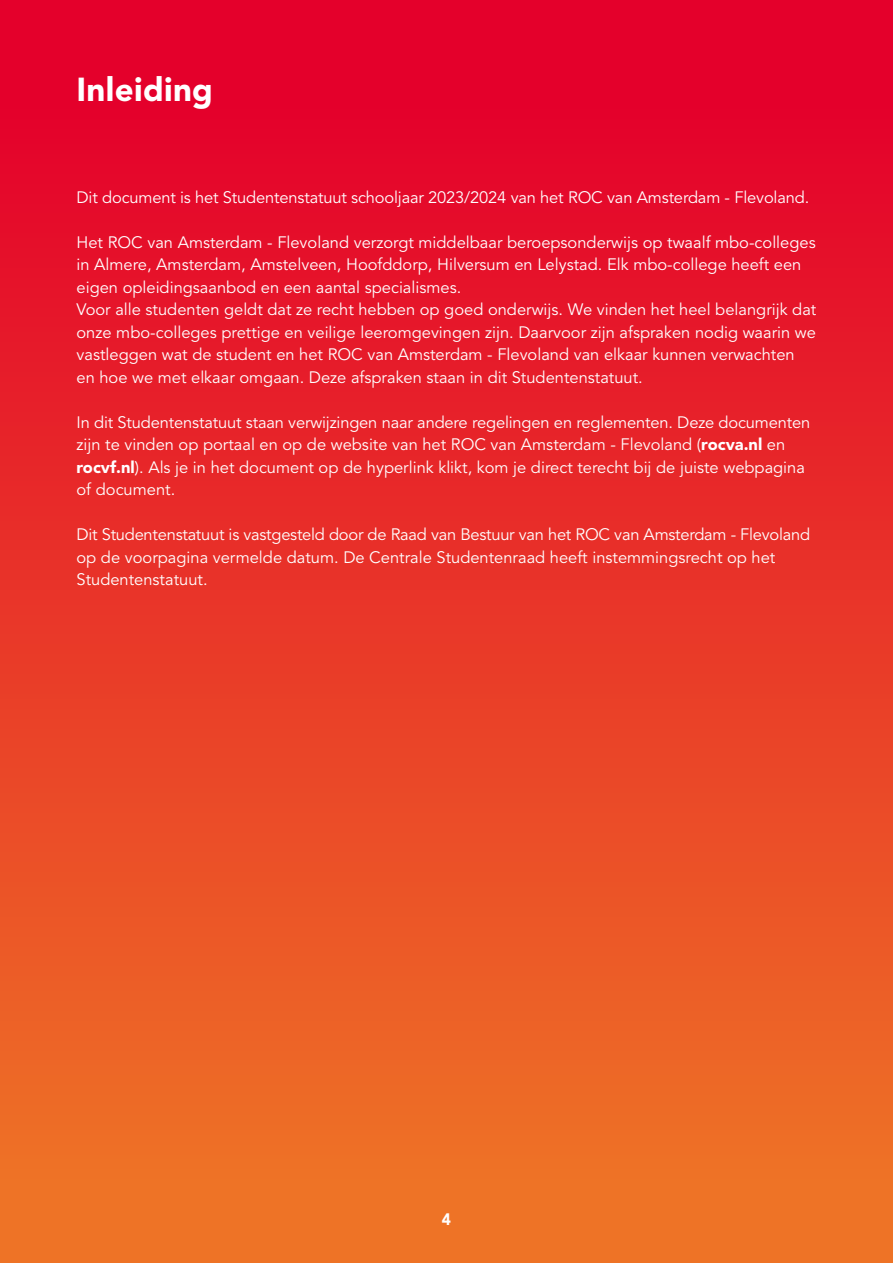
<style>
.page{position:relative;width:893px;height:1263px;background:#fff}
.page>*{position:absolute;margin:0;border:0;box-sizing:border-box;transform-origin:0 0}
.t1{font:900 33px "Avenir LT Std";letter-spacing:.01em;color:#fff}
.t2{font:16.5px/22.5px "Avenir LT Std";color:#fff}
.t3{font:900 16.5px "Avenir LT Std";color:#fff;scale:.94 1}
.s1{font-weight:900}
</style>
<div class="page">
<div style="left:0;top:0;width:893px;height:1263px;background:linear-gradient(to bottom,#e3002b,#ef7926)"></div>
<h1 class="t1" style="left:77px;top:70px;width:138px">Inleiding</h1>
<p class="t2" style="left:77px;top:186px;width:734px">Dit document is het Studentenstatuut schooljaar 2023/2024 van het ROC van Amsterdam - Flevoland.</p>
<p class="t2" style="left:77px;top:231px;width:741px">Het ROC van Amsterdam - Flevoland verzorgt middelbaar beroepsonderwijs op twaalf mbo-colleges in Almere, Amsterdam, Amstelveen, Hoofddorp, Hilversum en Lelystad. Elk mbo-college heeft een eigen opleidingsaanbod en een aantal specialismes.<br>Voor alle studenten geldt dat ze recht hebben op goed onderwijs. We vinden het heel belangrijk dat onze mbo-colleges prettige en veilige leeromgevingen zijn. Daarvoor zijn afspraken nodig waarin we vastleggen wat de student en het ROC van Amsterdam - Flevoland van elkaar kunnen verwachten en hoe we met elkaar omgaan. Deze afspraken staan in dit Studentenstatuut.</p>
<p class="t2" style="left:77px;top:411px;width:735px">In dit Studentenstatuut staan verwijzingen naar andere regelingen en reglementen. Deze documenten zijn te vinden op portaal en op de website van het ROC van Amsterdam - Flevoland (<span class="s1">rocva.nl</span> en <span class="s1">rocvf.nl</span>). Als je in het document op de hyperlink klikt, kom je direct terecht bij de juiste webpagina of document.</p>
<p class="t2" style="left:77px;top:524px;width:735px">Dit Studentenstatuut is vastgesteld door de Raad van Bestuur van het ROC van Amsterdam - Flevoland op de voorpagina vermelde datum. De Centrale Studentenraad heeft instemmingsrecht op het<br>Studentenstatuut.</p>
<p class="t3" style="left:442px;top:1210px;width:11px">4</p>
</div>
